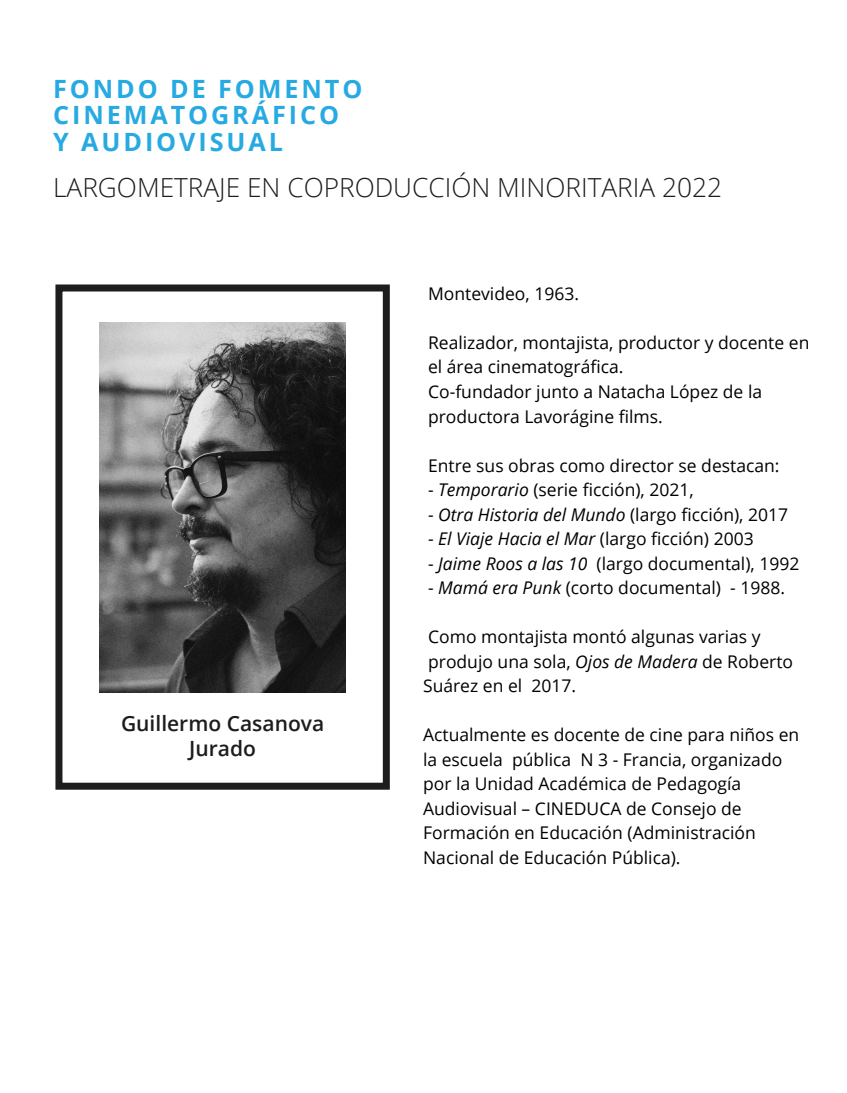
<style>
.page{position:relative;width:847px;height:1093px;background:#fff}
.page>*{position:absolute;margin:0;border:0;box-sizing:border-box;transform-origin:0 0}
.t1{font:300 26.25px "Open Sans";color:#1d1d1b}
.t2{font:700 25.2px/26.2px "Open Sans";letter-spacing:.115em;color:#27aae2}
.t3{font:600 21px/25.2px "Open Sans";color:#1d1d1b;text-align:center}
.t4{font:17.5px/24.5px "Open Sans";color:#000}
.s1{font-style:italic}
</style>
<div class="page">
<div style="left:55px;top:284px;width:335px;height:505px;border:7px solid #1d1e1b"></div>
<img style="left:99px;top:322px;width:247px;height:371px">
<h2 class="t2" style="left:53px;top:75px;width:311px">FONDO DE FOMENTO<br>CINEMATOGRÁFICO<br>Y AUDIOVISUAL</h2>
<h1 class="t1" style="left:53px;top:170px;width:670px">LARGOMETRAJE EN COPRODUCCIÓN MINORITARIA 2022</h1>
<p class="t3" style="left:121px;top:710px;width:205px">Guillermo Casanova<br>Jurado</p>
<p class="t4" style="left:428px;top:281px;width:152px">Montevideo, 1963.</p>
<p class="t4" style="left:428px;top:330px;width:383px">Realizador, montajista, productor y docente en el área cinematográfica.<br>Co-fundador junto a Natacha López de la productora Lavorágine films.</p>
<p class="t4" style="left:428px;top:452px;width:353px">Entre sus obras como director se destacan:</p>
<p class="t4" style="left:428px;top:477px;width:267px">- <span class="s1">Temporario</span> (serie ficción), 2021,</p>
<p class="t4" style="left:428px;top:501px;width:361px">- <span class="s1">Otra Historia del Mundo</span> (largo ficción), 2017</p>
<p class="t4" style="left:428px;top:526px;width:327px">- <span class="s1">El Viaje Hacia el Mar</span> (largo ficción) 2003</p>
<p class="t4" style="left:428px;top:550px;width:373px">- <span class="s1">Jaime Roos a las 10</span> (largo documental), 1992</p>
<p class="t4" style="left:428px;top:575px;width:358px">- <span class="s1">Mamá era Punk</span> (corto documental) - 1988.</p>
<p class="t4" style="left:423px;top:624px;width:371px">Como montajista montó algunas varias y produjo una sola, <span class="s1">Ojos de Madera</span> de Roberto<br>Suárez en el 2017.</p>
<p class="t4" style="left:423px;top:722px;width:378px">Actualmente es docente de cine para niños en la escuela pública N 3 - Francia, organizado por la Unidad Académica de Pedagogía Audiovisual – CINEDUCA de Consejo de Formación en Educación (Administración Nacional de Educación Pública).</p>
</div>
